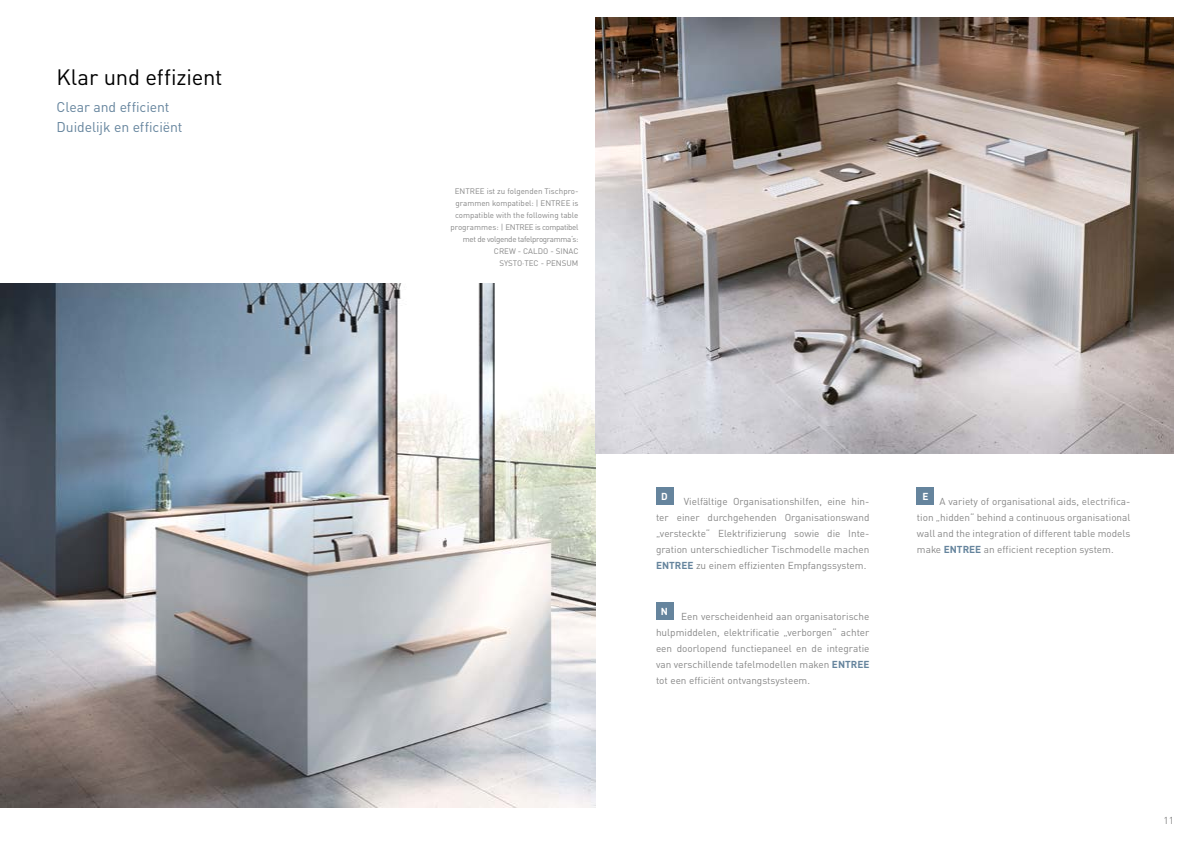
<style>
.page{position:relative;width:1191px;height:842px;background:#fff}
.page>*{position:absolute;margin:0;border:0;box-sizing:border-box;transform-origin:0 0}
.t1{font:22px "DINOT";letter-spacing:-.01em;color:#000}
.t2{font:14px/20px "DINOT";letter-spacing:-.005em;color:#65849d}
.t3{font:10px/16px "DINOT";color:#878787;text-align:justify}
.t4{font:700 10px "DINOT";color:#fff}
.t5{font:8px/12px "DINOT";color:#878787;text-align:right}
.s1{font-weight:700;color:#65849d}
</style>
<div class="page">
<img style="left:0;top:283px;width:595px;height:525px">
<img style="left:595px;top:17px;width:579px;height:437px">
<div style="left:656px;top:488px;width:17px;height:17px;background:#65849d"></div>
<div style="left:917px;top:488px;width:17px;height:17px;background:#65849d"></div>
<div style="left:656px;top:603px;width:17px;height:17px;background:#65849d"></div>
<h1 class="t1" style="left:57px;top:60px;width:167px">Klar und effizient</h1>
<h2 class="t2" style="left:57px;top:96px;width:127px">Clear and efficient<br>Duidelijk en efficiënt</h2>
<p class="t5" style="left:450px;top:185px;width:129px">ENTREE ist zu folgenden Tischpro&shy;grammen kompatibel: | ENTREE is compatible with the following table programmes: | ENTREE is compatibel met de volgende tafelprogramma‘s:<br>CREW - CALDO - SINAC<br>SYSTO·TEC - PENSUM</p>
<p class="t4" style="left:661px;top:488px;width:8px">D</p>
<p class="t3" style="left:656px;top:492px;width:215px;text-indent:28px">Vielfältige Organisationshilfen, eine hin&shy;ter einer durchgehenden Organisationswand „versteckte“ Elektrifizierung sowie die Inte&shy;gration unterschiedlicher Tischmodelle machen <span class="s1">ENTREE</span> zu einem effizienten Empfangssystem.</p>
<p class="t4" style="left:661px;top:603px;width:9px">N</p>
<p class="t3" style="left:656px;top:607px;width:215px;text-indent:25px">Een verscheidenheid aan organisatorische hulpmiddelen, elektrificatie „verborgen“ achter een doorlopend functiepaneel en de integratie van verschillende tafelmodellen maken <span class="s1">ENTREE </span>tot een efficiënt ontvangstsysteem.</p>
<p class="t4" style="left:922px;top:488px;width:8px">E</p>
<p class="t3" style="left:917px;top:492px;width:215px;text-indent:23px">A variety of organisational aids, electrifica&shy;tion „hidden“ behind a continuous organisational wall and the integration of different table models make <span class="s1">ENTREE</span> an efficient reception system.</p>
<p class="t3" style="left:1163px;top:812px;width:12px">11</p>
</div>
